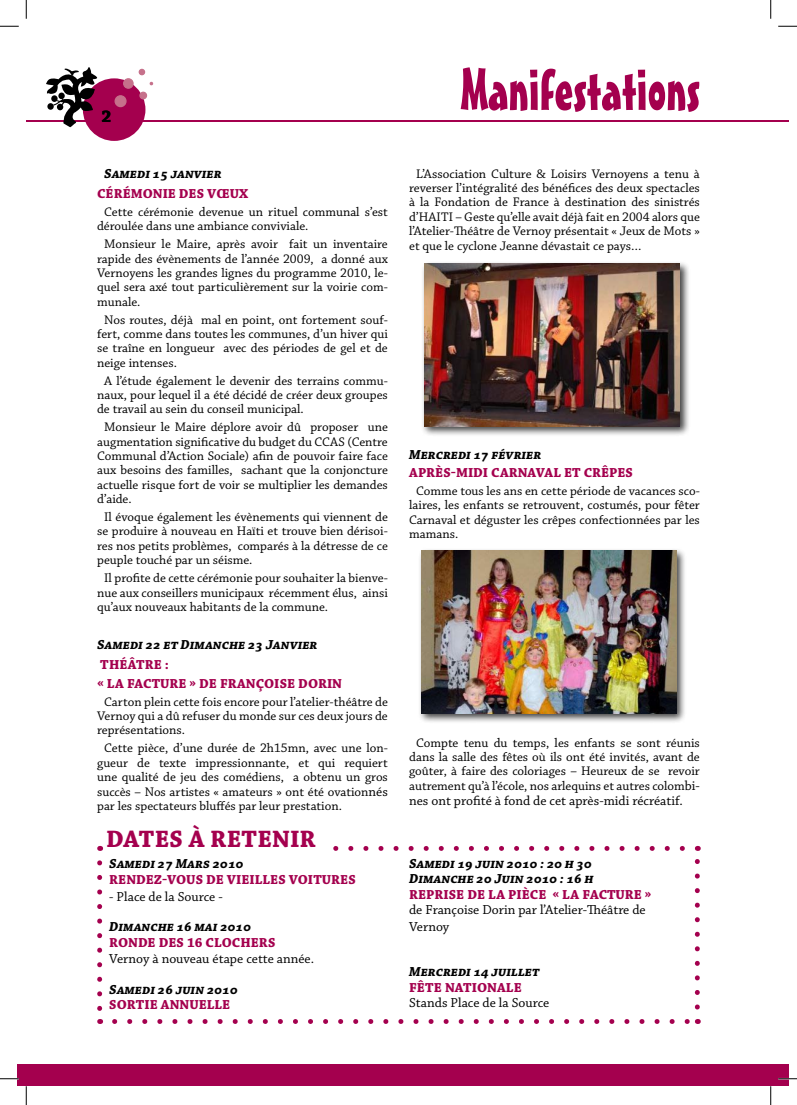
<style>
.page{position:relative;width:797px;height:1105px;background:#fff}
.page>*{position:absolute;margin:0;border:0;box-sizing:border-box;transform-origin:0 0}
.t1{font:58.5px "Mister Earl BT";color:#a4004e}
.t2{font:700 25px "Chaparral Pro";letter-spacing:.01em;color:#a4004e}
.t3{font:700 17.5px "Chaparral Pro";color:#000}
.t4{font:700 13.75px/18.5px "Chaparral Pro";color:#a4004e}
.t5{font:italic 700 13.75px/15px "Chaparral Pro";color:#000}
.t6{font:13.75px/16.2px "Chaparral Pro";color:#000}
.t7{font:13.12px/14.4px "Chaparral Pro";color:#000;text-align:justify}
.s1{font-size:13.75px}
</style>
<div class="page">
<div style="left:83px;top:78px;width:62px;height:63px;background:#a4004e;border-radius:50%"></div>
<div style="left:115px;top:96px;width:11px;height:11px;background:#c6718b;border-radius:50%"></div>
<div style="left:114px;top:95px;width:13px;height:12px;border:1px solid #c6718b;border-radius:50%"></div>
<div style="left:124px;top:79px;width:9px;height:9px;background:#c6718b;border-radius:50%"></div>
<div style="left:123px;top:78px;width:11px;height:11px;border:1px solid #c6718b;border-radius:50%"></div>
<svg style="left:139px;top:69px;width:6px;height:6px"></svg>
<div style="left:140px;top:92px;width:6px;height:7px;background:#c6718b;border-radius:50%"></div>
<div style="left:139px;top:92px;width:8px;height:7px;border:1px solid #c6718b;border-radius:50%"></div>
<hr style="left:26px;top:120px;width:744px;height:2px;background:#a4004e">
<svg style="left:46px;top:67px;width:52px;height:60px"></svg>
<svg style="left:770px;top:120px;width:18px;height:2px"></svg>
<svg style="left:115px;top:1019px;width:575px;height:5px"></svg>
<svg style="left:333px;top:846px;width:349px;height:5px"></svg>
<svg style="left:97px;top:863px;width:5px;height:161px"></svg>
<svg style="left:694px;top:846px;width:5px;height:161px"></svg>
<div style="left:17px;top:1064px;width:771px;height:22px;background:#a4004e"></div>
<div style="left:417px;top:547px;width:274px;height:182px;background:#000;opacity:.75"></div>
<img style="left:421px;top:551px;width:255px;height:163px">
<div style="left:421px;top:260px;width:274px;height:182px;background:#000;opacity:.75"></div>
<img style="left:424px;top:264px;width:255px;height:163px">
<svg style="left:0;top:25px;width:19px;height:2px"></svg>
<svg style="left:778px;top:25px;width:19px;height:2px"></svg>
<svg style="left:0;top:1078px;width:19px;height:1px"></svg>
<svg style="left:778px;top:1078px;width:19px;height:1px"></svg>
<svg style="left:25px;top:0;width:2px;height:19px"></svg>
<svg style="left:25px;top:1086px;width:2px;height:19px"></svg>
<svg style="left:770px;top:0;width:1px;height:19px"></svg>
<svg style="left:770px;top:1086px;width:1px;height:19px"></svg>
<h3 class="t3" style="left:101px;top:106px;width:11px">2</h3>
<p class="t5" style="left:104px;top:167px;width:119px">Samedi 15 janvier</p>
<p class="t4" style="left:97px;top:185px;width:152px">CÉRÉMONIE DES VŒUX</p>
<p class="t7" style="left:97px;top:205px;width:292px;text-indent:7px">Cette cérémonie devenue un rituel communal s’est déroulée dans une ambiance conviviale.</p>
<p class="t7" style="left:97px;top:237px;width:292px;text-indent:7px">Monsieur le Maire, après avoir fait un inventaire rapide des évènements de l’année 2009, a donné aux Vernoyens les grandes lignes du programme 2010, le&shy;quel sera axé tout particulièrement sur la voirie com&shy;munale.</p>
<p class="t7" style="left:97px;top:313px;width:292px;text-indent:7px">Nos routes, déjà mal en point, ont fortement souf&shy;fert, comme dans toutes les communes, d’un hiver qui se traîne en longueur avec des périodes de gel et de neige intenses.</p>
<p class="t7" style="left:97px;top:374px;width:292px;text-indent:7px">A l’étude également le devenir des terrains commu&shy;naux, pour lequel il a été décidé de créer deux groupes de travail au sein du conseil municipal.</p>
<p class="t7" style="left:97px;top:420px;width:292px;text-indent:7px">Monsieur le Maire déplore avoir dû proposer une augmentation significative du budget du CCAS (Centre Communal d’Action Sociale) afin de pouvoir faire face aux besoins des familles, sachant que la conjoncture actuelle risque fort de voir se multiplier les demandes d’aide.</p>
<p class="t7" style="left:97px;top:510px;width:292px;text-indent:7px">Il évoque également les évènements qui viennent de se produire à nouveau en Haïti et trouve bien dérisoi&shy;res nos petits problèmes, comparés à la détresse de ce peuple touché par un séisme.</p>
<p class="t7" style="left:97px;top:571px;width:292px;text-indent:7px">Il profite de cette cérémonie pour souhaiter la bienve&shy;nue aux conseillers municipaux récemment élus, ainsi qu’aux nouveaux habitants de la commune.</p>
<p class="t5" style="left:97px;top:638px;width:222px">Samedi 22 et Dimanche 23 Janvier</p>
<p class="t4" style="left:97px;top:656px;width:246px">THÉÂTRE :<br>« LA FACTURE » DE FRANÇOISE DORIN</p>
<p class="t7" style="left:97px;top:695px;width:292px;text-indent:7px">Carton plein cette fois encore pour l’atelier-théâtre de Vernoy qui a dû refuser du monde sur ces deux jours de représentations.</p>
<p class="t7" style="left:97px;top:741px;width:292px;text-indent:7px">Cette pièce, d’une durée de 2h15mn, avec une lon&shy;gueur de texte impressionnante, et qui requiert une qualité de jeu des comédiens, a obtenu un gros succès – Nos artistes « amateurs » ont été ovation<span class="s1">nés </span>par les spectateurs bluffés par leur prestation.</p>
<h2 class="t2" style="left:106px;top:825px;width:206px">DATES À RETENIR</h2>
<p class="t5" style="left:109px;top:857px;width:136px">Samedi 27 Mars 2010</p>
<p class="t4" style="left:109px;top:871px;width:248px">RENDEZ-VOUS DE VIEILLES VOITURES</p>
<p class="t6" style="left:109px;top:889px;width:115px">- Place de la Source -</p>
<p class="t5" style="left:109px;top:919px;width:143px">Dimanche 16 mai 2010</p>
<p class="t4" style="left:109px;top:934px;width:168px">RONDE DES 16 CLOCHERS</p>
<p class="t6" style="left:109px;top:951px;width:206px">Vernoy à nouveau étape cette année.</p>
<p class="t5" style="left:109px;top:983px;width:130px">Samedi 26 juin 2010</p>
<p class="t4" style="left:109px;top:996px;width:122px">SORTIE ANNUELLE</p>
<h1 class="t1" style="left:460px;top:54px;width:241px">Manifestations</h1>
<p class="t7" style="left:409px;top:167px;width:292px;text-indent:7px">L’Association Culture &amp; Loisirs Vernoyens a tenu à reverser l’intégralité des bénéfices des deux spectacles à la Fondation de France à destination des sinistrés d’HAITI – Geste qu’elle avait déjà fait en 2004 alors que l’Atelier-Théâtre de Vernoy présentait « Jeux de Mots » et que le cyclone Jeanne dévastait ce pays…</p>
<p class="t5" style="left:409px;top:447px;width:134px">Mercredi 17 février</p>
<p class="t4" style="left:409px;top:464px;width:225px">APRÈS-MIDI CARNAVAL ET CRÊPES</p>
<p class="t7" style="left:409px;top:484px;width:292px;text-indent:7px">Comme tous les ans en cette période de vacances sco&shy;laires, les enfants se retrouvent, costumés, pour fêter Carnaval et déguster les crêpes confectionnées par les mamans.</p>
<p class="t7" style="left:409px;top:736px;width:292px;text-align:center">Compte tenu du temps, les enfants se sont réunis dans la salle des fêtes où ils ont été invités, avant de goûter, à faire des coloriages – Heureux de se revoir autrement qu’à l’école, nos arlequins et autres colom<span class="s1">bi-</span></p>
<p class="t6" style="left:409px;top:793px;width:275px">nes ont profité à fond de cet après-midi récréatif.</p>
<p class="t5" style="left:409px;top:857px;width:186px">Samedi 19 juin 2010 : 20 h 30<br>Dimanche 20 Juin 2010 : 16 h</p>
<p class="t4" style="left:409px;top:886px;width:244px">REPRISE DE LA PIÈCE « LA FACTURE »</p>
<p class="t6" style="left:409px;top:902px;width:238px">de Françoise Dorin par l’Atelier-Théâtre de<br>Vernoy</p>
<p class="t5" style="left:409px;top:964px;width:132px">Mercredi 14 juillet</p>
<p class="t4" style="left:409px;top:979px;width:114px">FÊTE NATIONALE</p>
<p class="t6" style="left:409px;top:995px;width:142px">Stands Place de la Source</p>
</div>
